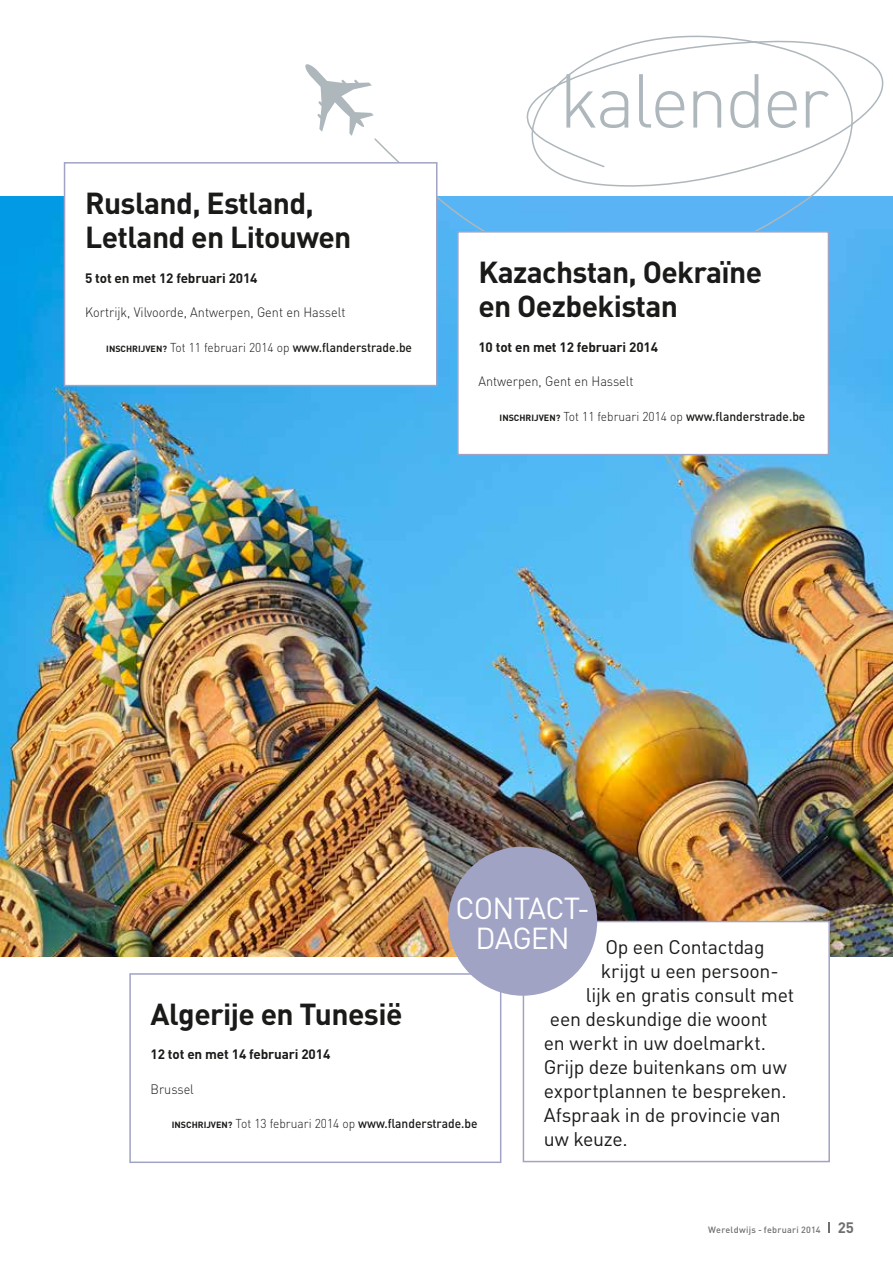
<style>
.page{position:relative;width:893px;height:1263px;background:#fff}
.page>*{position:absolute;margin:0;border:0;box-sizing:border-box;transform-origin:0 0}
.t1{font:300 75px "DIN";letter-spacing:-.045em;color:#aeb7bc}
.t2{font:700 30px/34.5px "DIN";letter-spacing:-.02em;color:#1a1a18}
.t3{font:30px "DIN";color:#fff}
.t4{font:19.5px "DIN";letter-spacing:-.015em;color:#1a1a18}
.t5{font:300 13.5px "DIN";color:#1a1a18;scale:.94 1}
.t6{font:700 13.5px "DIN";letter-spacing:-.01em;color:#1a1a18}
.t7{font:500 12.75px "DIN";color:#1a1a18;scale:.94 1}
.t8{font:500 9px "DIN";letter-spacing:.03em;color:#6f6f6e}
.s1{font-weight:700;font-size:8.85px}
.s2{font-weight:300}
.s3{font-weight:700;font-size:15px}
</style>
<div class="page">
<img style="left:0;top:197px;width:893px;height:759px">
<svg style="left:305px;top:64px;width:68px;height:72px"></svg>
<div style="left:129px;top:973px;width:372px;height:190px;background:#fff;border:2px solid #a0a3c4"></div>
<div style="left:523px;top:921px;width:307px;height:241px;background:#fff;border:2px solid #a0a3c4"></div>
<div style="left:448px;top:847px;width:149px;height:149px;background:#a0a3c4;border-radius:50%"></div>
<svg style="left:373px;top:35px;width:513px;height:246px"></svg>
<div style="left:64px;top:162px;width:373px;height:224px;background:#fff;border:2px solid #a0a3c4"></div>
<div style="left:457px;top:231px;width:372px;height:224px;background:#fff;border:2px solid #a0a3c4"></div>
<h2 class="t2" style="left:85px;top:184px;width:268px">Rusland, Estland,<br>Letland en Litouwen</h2>
<p class="t6" style="left:85px;top:269px;width:174px">5 tot en met 12 februari 2014</p>
<p class="t5" style="left:85px;top:304px;width:279px">Kortrijk, Vilvoorde, Antwerpen, Gent en Hasselt</p>
<p class="t7" style="left:106px;top:339px;width:327px"><span class="s1">Insch rijven?</span> <span class="s2">Tot 11 februari 2014 op</span> www.flanderstrade.be</p>
<h1 class="t1" style="left:559px;top:54px;width:271px">kalender</h1>
<h2 class="t2" style="left:478px;top:253px;width:285px">Kazachstan, Oekraïne en Oezbekistan</h2>
<p class="t6" style="left:478px;top:338px;width:181px">10 tot en met 12 februari 2014</p>
<p class="t5" style="left:478px;top:373px;width:167px">Antwerpen, Gent en Hasselt</p>
<p class="t7" style="left:500px;top:408px;width:327px"><span class="s1">Insch rijven?</span> <span class="s2">Tot 11 februari 2014 op</span> www.flanderstrade.be</p>
<h2 class="t3" style="left:456px;top:890px;width:19px">contact</h2>
<h2 class="t3" style="left:577px;top:890px;width:14px">-</h2>
<h2 class="t3" style="left:476px;top:920px;width:19px">dagen</h2>
<p class="t4" style="left:605px;top:935px;width:161px">Op een Contactdag</p>
<p class="t4" style="left:601px;top:959px;width:179px">krijgt u een persoon-</p>
<p class="t4" style="left:586px;top:983px;width:210px">lijk en gratis consult met</p>
<p class="t4" style="left:550px;top:1007px;width:219px">een deskundige die woont</p>
<p class="t4" style="left:544px;top:1031px;width:224px">en werkt in uw doelmarkt.</p>
<p class="t4" style="left:544px;top:1055px;width:244px">Grijp deze buitenkans om uw</p>
<p class="t4" style="left:544px;top:1079px;width:244px">exportplannen te bespreken.</p>
<p class="t4" style="left:544px;top:1103px;width:239px">Afspraak in de provincie van</p>
<p class="t4" style="left:544px;top:1127px;width:85px">uw keuze.</p>
<h2 class="t2" style="left:151px;top:995px;width:253px">Algerije en Tunesië</h2>
<p class="t6" style="left:151px;top:1045px;width:181px">12 tot en met 14 februari 2014</p>
<p class="t5" style="left:151px;top:1080px;width:48px">Brussel</p>
<p class="t7" style="left:172px;top:1115px;width:327px"><span class="s1">Insch rijven?</span> <span class="s2">Tot 13 februari 2014 op</span> www.flanderstrade.be</p>
<p class="t8" style="left:708px;top:1224px;width:147px">Wereldwijs - februari 2014 <span class="s3">25</span></p>
</div>
